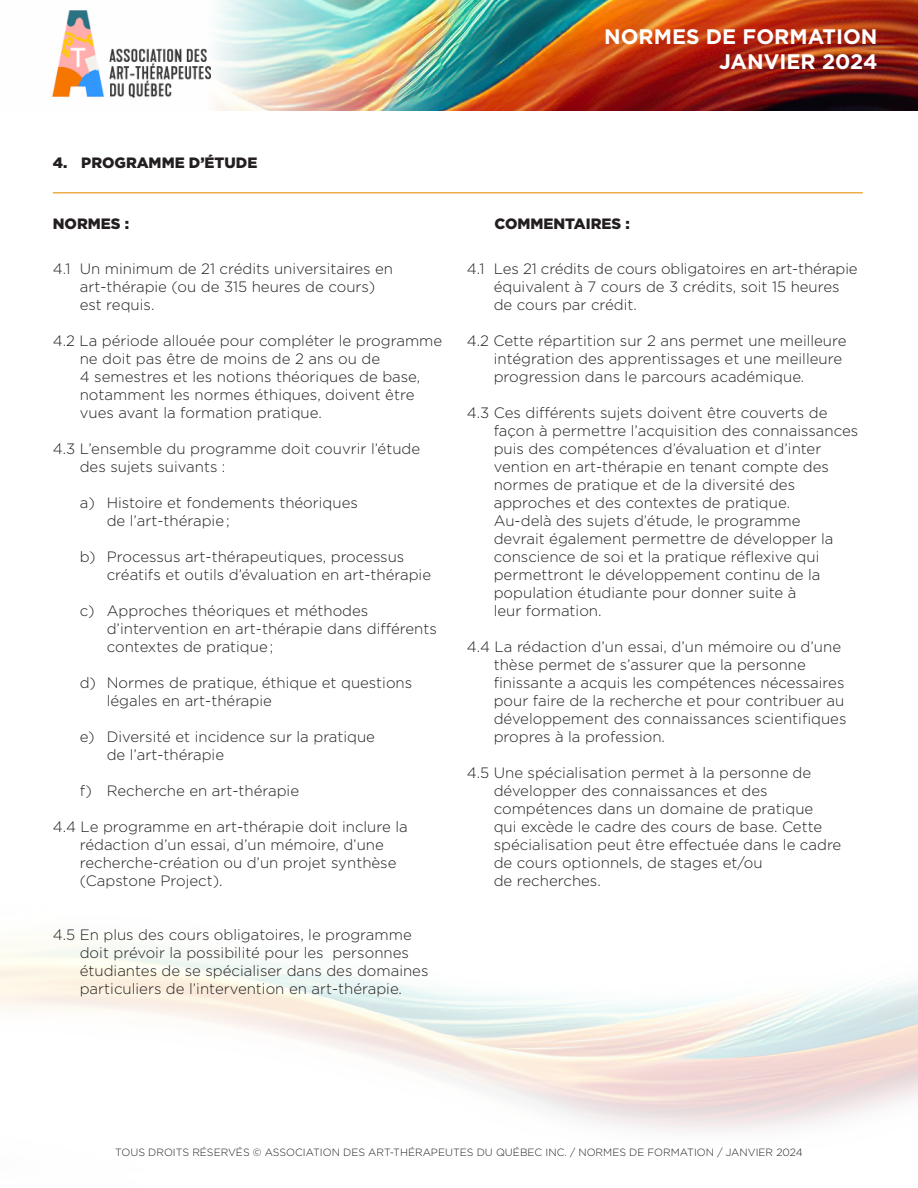
<style>
.page{position:relative;width:918px;height:1188px;background:#fff}
.page>*{position:absolute;margin:0;border:0;box-sizing:border-box;transform-origin:0 0}
.t1{font:700 21px/25.2px "Gotham";color:#fff;text-align:right}
.PARA_1{font:300 15px/18px "Gotham";color:#231f20}
.PARA_1-2{font:900 15px "Gotham";color:#231f20}
.t2{font:300 10.5px "Gotham";color:#231f20}
</style>
<div class="page">
<img style="left:52px;top:0;width:866px;height:110px">
<img style="left:53px;top:11px;width:158px;height:86px">
<hr style="left:53px;top:192px;width:810px;height:2px;background:#eead4b">
<p class="PARA_1-2" style="left:53px;top:152px;width:206px">4. PROGRAMME D’ÉTUDE</p>
<h1 class="t1" style="left:604px;top:24px;width:275px">NORMES DE FORMATION<br>JANVIER 2024</h1>
<p class="PARA_1-2" style="left:53px;top:214px;width:78px">NORMES :</p>
<p class="PARA_1-2" style="left:494px;top:214px;width:137px">COMMENTAIRES :</p>
<p class="PARA_1" style="left:80px;top:259px;width:315px;text-indent:-27px">4.1 Un minimum de 21 crédits universitaires en art-thérapie (ou de 315 heures de cours) est requis.</p>
<p class="PARA_1" style="left:80px;top:331px;width:364px;text-indent:-27px">4.2 La période allouée pour compléter le programme ne doit pas être de moins de 2 ans ou de<br>4 semestres et les notions théoriques de base, notamment les normes éthiques, doivent être vues avant la formation pratique.</p>
<p class="PARA_1" style="left:80px;top:439px;width:342px;text-indent:-27px">4.3 L’ensemble du programme doit couvrir l’étude des sujets suivants :</p>
<p class="PARA_1" style="left:107px;top:493px;width:253px;text-indent:-27px">a) Histoire et fondements théoriques de l’art-thérapie ;</p>
<p class="PARA_1" style="left:107px;top:547px;width:326px;text-indent:-27px">b) Processus art-thérapeutiques, processus créatifs et outils d’évaluation en art-thérapie</p>
<p class="PARA_1" style="left:107px;top:601px;width:332px;text-indent:-27px">c) Approches théoriques et méthodes d’intervention en art-thérapie dans différents contextes de pratique ;</p>
<p class="PARA_1" style="left:107px;top:673px;width:307px;text-indent:-27px">d) Normes de pratique, éthique et questions légales en art-thérapie</p>
<p class="PARA_1" style="left:107px;top:727px;width:270px;text-indent:-27px">e) Diversité et incidence sur la pratique de l’art-thérapie</p>
<p class="PARA_1" style="left:80px;top:781px;width:221px">f) Recherche en art-thérapie</p>
<p class="PARA_1" style="left:80px;top:817px;width:329px;text-indent:-27px">4.4 Le programme en art-thérapie doit inclure la rédaction d’un essai, d’un mémoire, d’une recherche-création ou d’un projet synthèse (Capstone Project).</p>
<p class="PARA_1" style="left:80px;top:925px;width:350px;text-indent:-27px">4.5 En plus des cours obligatoires, le programme doit prévoir la possibilité pour les personnes étudiantes de se spécialiser dans des domaines particuliers de l’intervention en art-thérapie.</p>
<p class="PARA_1" style="left:494px;top:259px;width:365px;text-indent:-27px">4.1 Les 21 crédits de cours obligatoires en art-thérapie équivalent à 7 cours de 3 crédits, soit 15 heures de cours par crédit.</p>
<p class="PARA_1" style="left:494px;top:331px;width:354px;text-indent:-27px">4.2 Cette répartition sur 2 ans permet une meilleure intégration des apprentissages et une meilleure progression dans le parcours académique.</p>
<p class="PARA_1" style="left:494px;top:403px;width:366px;text-indent:-27px">4.3 Ces différents sujets doivent être couverts de façon à permettre l’acquisition des connaissances puis des compétences d’évaluation et d’inter vention en art-thérapie en tenant compte des normes de pratique et de la diversité des approches et des contextes de pratique.<br>Au-delà des sujets d’étude, le programme<br>devrait également permettre de développer la conscience de soi et la pratique réflexive qui permettront le développement continu de la population étudiante pour donner suite à<br>leur formation.</p>
<p class="PARA_1" style="left:494px;top:637px;width:354px;text-indent:-27px">4.4 La rédaction d’un essai, d’un mémoire ou d’une thèse permet de s’assurer que la personne finissante a acquis les compétences nécessaires pour faire de la recherche et pour contribuer au développement des connaissances scientifiques propres à la profession.</p>
<p class="PARA_1" style="left:494px;top:763px;width:349px;text-indent:-27px">4.5 Une spécialisation permet à la personne de développer des connaissances et des compétences dans un domaine de pratique<br>qui excède le cadre des cours de base. Cette spécialisation peut être effectuée dans le cadre de cours optionnels, de stages et/ou<br>de recherches.</p>
<p class="t2" style="left:115px;top:1146px;width:689px">TOUS DROITS RÉSERVÉS © ASSOCIATION DES ART-THÉRAPEUTES DU QUÉBEC INC. / NORMES DE FORMATION / JANVIER 2024</p>
</div>
